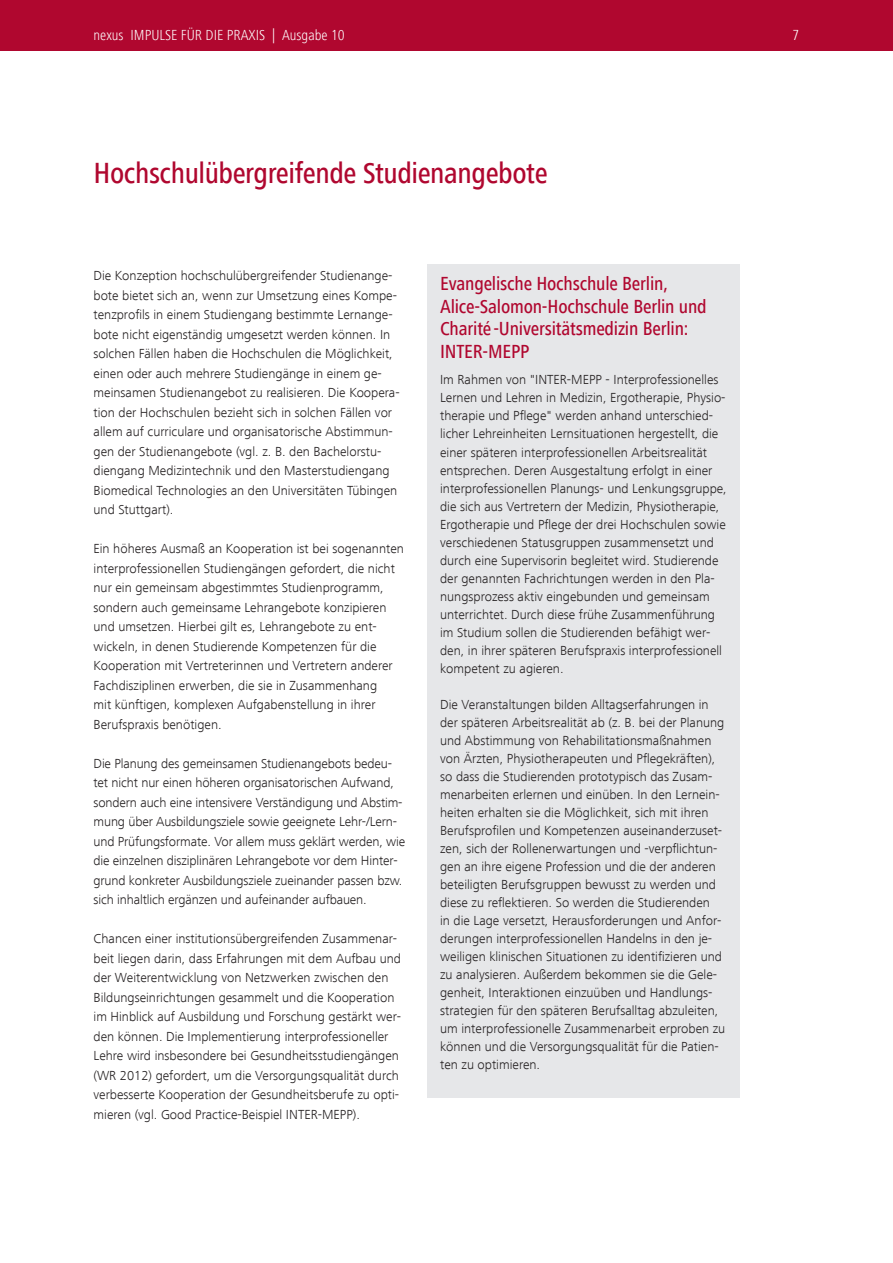
<style>
.page{position:relative;width:893px;height:1263px;background:#fff}
.page>*{position:absolute;margin:0;border:0;box-sizing:border-box;transform-origin:0 0}
.Head_2{font:500 condensed 30px "Frutiger Next LT";letter-spacing:-.015em;color:#b0072f}
.Head_Kasten{font:500 condensed 19.5px/22.5px "Frutiger Next LT";letter-spacing:-.01em;color:#b0072f}
.t1{font:300 condensed 18.75px "Frutiger Next LT";color:#fff}
.t2{font:300 condensed 15px "Frutiger Next LT";color:#fff}
.Copy{font:300 13.5px/19.5px "Frutiger Next LT";color:#231f20}
.Copy_Kasten{font:300 13.5px/18px "Frutiger Next LT";color:#231f20}
</style>
<div class="page">
<div style="left:0;top:0;width:893px;height:51px;background:#b0072f"></div>
<div style="left:427px;top:264px;width:313px;height:833px;background:#e6e7e9"></div>
<h3 class="t1" style="left:95px;top:21px;width:83px">Kapitelname</h3>
<p class="t2" style="left:131px;top:26px;width:216px">IMPULSE FÜR DIE PRAXIS | Ausgabe 10</p>
<h3 class="t1" style="left:791px;top:21px;width:10px">7<sub>7</sub></h3>
<p class="t2" style="left:94px;top:26px;width:32px">nexus</p>
<p class="Head_2" style="left:94px;top:156px;width:456px">Hochschulübergreifende Studienangebote</p>
<p class="Copy" style="left:94px;top:266px;width:308px">Die Konzeption hochschulübergreifender Studienange&shy;bote bietet sich an, wenn zur Umsetzung eines Kompe&shy;tenzprofils in einem Studiengang bestimmte Lernange&shy;bote nicht eigenständig umgesetzt werden können. In solchen Fällen haben die Hochschulen die Möglichkeit, einen oder auch mehrere Studiengänge in einem ge&shy;meinsamen Studienangebot zu realisieren. Die Koopera&shy;tion der Hochschulen bezieht sich in solchen Fällen vor allem auf curriculare und organisatorische Abstimmun&shy;gen der Studienangebote (vgl. z. B. den Bachelorstu&shy;diengang Medizintechnik und den Masterstudiengang Biomedical Technologies an den Universitäten Tübingen und Stuttgart).</p>
<p class="Copy" style="left:94px;top:539px;width:312px">Ein höheres Ausmaß an Kooperation ist bei sogenannten interprofessionellen Studiengängen gefordert, die nicht nur ein gemeinsam abgestimmtes Studienprogramm, sondern auch gemeinsame Lehrangebote konzipieren und umsetzen. Hierbei gilt es, Lehrangebote zu ent&shy;wickeln, in denen Studierende Kompetenzen für die Kooperation mit Vertreterinnen und Vertretern anderer Fachdisziplinen erwerben, die sie in Zusammenhang</p>
<p class="Copy" style="left:94px;top:695px;width:283px">mit künftigen, komplexen Aufgabenstellung in ihrer<br>Berufspraxis benötigen.</p>
<p class="Copy" style="left:94px;top:753px;width:313px">Die Planung des gemeinsamen Studienangebots bedeu&shy;tet nicht nur einen höheren organisatorischen Aufwand, sondern auch eine intensivere Verständigung und Abstim&shy;mung über Ausbildungsziele sowie geeignete Lehr-/Lern&shy;und Prüfungsformate. Vor allem muss geklärt werden, wie die einzelnen disziplinären Lehrangebote vor dem Hinter&shy;grund konkreter Ausbildungsziele zueinander passen bzw. sich inhaltlich ergänzen und aufeinander aufbauen.</p>
<p class="Copy" style="left:94px;top:929px;width:309px">Chancen einer institutionsübergreifenden Zusammenar&shy;beit liegen darin, dass Erfahrungen mit dem Aufbau und der Weiterentwicklung von Netzwerken zwischen den Bildungseinrichtungen gesammelt und die Kooperation im Hinblick auf Ausbildung und Forschung gestärkt wer&shy;den können. Die Implementierung interprofessioneller Lehre wird insbesondere bei Gesundheitsstudiengängen (WR 2012) gefordert, um die Versorgungsqualität durch</p>
<p class="Copy" style="left:94px;top:1085px;width:307px">verbesserte Kooperation der Gesundheitsberufe zu opti&shy;mieren (vgl. Good Practice-Beispiel INTER-MEPP).</p>
<p class="Head_Kasten" style="left:440px;top:273px;width:268px">Evangelische Hochschule Berlin,<br>Alice-Salomon-Hochschule Berlin und<br>Charité-Universitätsmedizin Berlin:<br>INTER-MEPP</p>
<p class="Copy_Kasten" style="left:440px;top:371px;width:288px">Im Rahmen von "INTER-MEPP - Interprofessionelles Lernen und Lehren in Medizin, Ergotherapie, Physio&shy;therapie und Pflege" werden anhand unterschied&shy;licher Lehreinheiten Lernsituationen hergestellt, die einer späteren interprofessionellen Arbeitsrealität entsprechen. Deren Ausgestaltung erfolgt in einer interprofessionellen Planungs- und Lenkungsgruppe, die sich aus Vertretern der Medizin, Physiotherapie, Ergotherapie und Pflege der drei Hochschulen sowie verschiedenen Statusgruppen zusammensetzt und durch eine Supervisorin begleitet wird. Studierende der genannten Fachrichtungen werden in den Pla&shy;nungsprozess aktiv eingebunden und gemeinsam unterrichtet. Durch diese frühe Zusammenführung im Studium sollen die Studierenden befähigt wer&shy;den, in ihrer späteren Berufspraxis interprofessionell kompetent zu agieren.</p>
<p class="Copy_Kasten" style="left:440px;top:695px;width:287px">Die Veranstaltungen bilden Alltagserfahrungen in der späteren Arbeitsrealität ab (z. B. bei der Planung und Abstimmung von Rehabilitationsmaßnahmen von Ärzten, Physiotherapeuten und Pflegekräften), so dass die Studierenden prototypisch das Zusam&shy;menarbeiten erlernen und einüben. In den Lernein&shy;heiten erhalten sie die Möglichkeit, sich mit ihren Berufsprofilen und Kompetenzen auseinanderzuset&shy;zen, sich der Rollenerwartungen und -verpflichtun&shy;gen an ihre eigene Profession und die der anderen beteiligten Berufsgruppen bewusst zu werden und diese zu reflektieren. So werden die Studierenden<br>in die Lage versetzt, Herausforderungen und Anfor&shy;derungen interprofessionellen Handelns in den je&shy;weiligen klinischen Situationen zu identifizieren und zu analysieren. Außerdem bekommen sie die Gele&shy;genheit, Interaktionen einzuüben und Handlungs&shy;strategien für den späteren Berufsalltag abzuleiten, um interprofessionelle Zusammenarbeit erproben zu können und die Versorgungsqualität für die Patien&shy;ten zu optimieren.</p>
</div>
